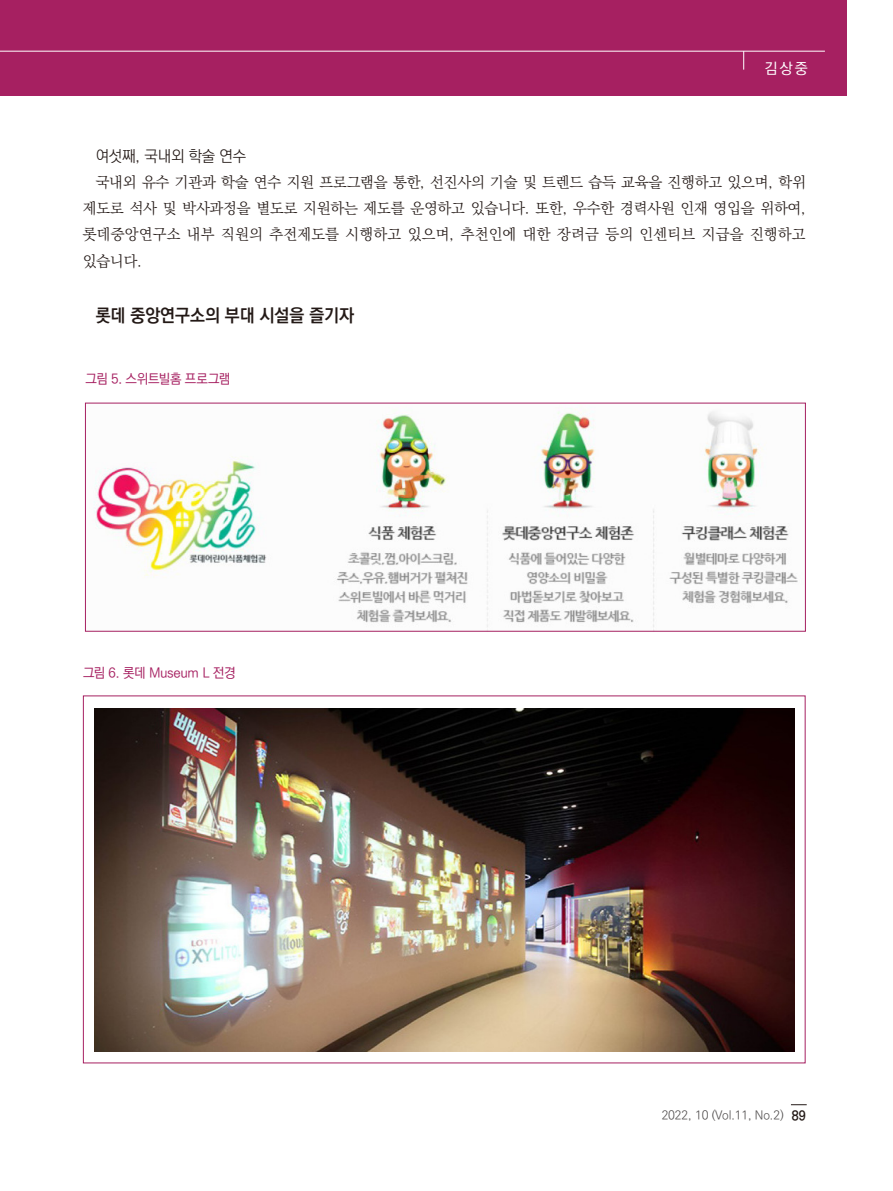
<style>
.page{position:relative;width:893px;height:1191px;background:#fff}
.page>*{position:absolute;margin:0;border:0;box-sizing:border-box;transform-origin:0 0}
.t1{font:700 18px "Ko Pub World Dotum";color:#231916;scale:.95 1}
.t2{font:300 15.75px "Ko Pub World Dotum";letter-spacing:-.01em;color:#231916}
.t3{font:300 15px/26.4px "Ko Pub World Batang";letter-spacing:.015em;color:#231916;text-align:justify}
.t4{font:500 15px "Ko Pub World Dotum";color:#fff}
.t5{font:500 13.5px "Ko Pub World Dotum";letter-spacing:-.03em;color:#a62061}
.t6{font:300 12px "Ko Pub World Dotum";letter-spacing:-.01em;color:#4d4a4a}
.s1{font-weight:700;font-size:13.5px;color:#231916}
</style>
<div class="page">
<svg style="left:791px;top:1104px;width:16px;height:1px"></svg>
<div style="left:0;top:0;width:846px;height:95px;background:#a62061"></div>
<hr style="left:0;top:51px;width:825px;height:1px;background:#fff">
<svg style="left:743px;top:51px;width:1px;height:19px"></svg>
<img style="left:94px;top:408px;width:704px;height:220px">
<img style="left:95px;top:708px;width:699px;height:343px">
<p class="t4" style="left:764px;top:57px;width:45px">김상중</p>
<p class="t2" style="left:96px;top:145px;width:152px">여섯째, 국내외 학술 연수</p>
<p class="t3" style="left:83px;top:169px;width:724px;text-indent:13px">국내외 유수 기관과 학술 연수 지원 프로그램을 통한, 선진사의 기술 및 트렌드 습득 교육을 진행하고 있으며, 학위 제도로 석사 및 박사과정을 별도로 지원하는 제도를 운영하고 있습니다. 또한, 우수한 경력사원 인재 영입을 위하여, 롯데중앙연구소 내부 직원의 추전제도를 시행하고 있으며, 추천인에 대한 장려금 등의 인센티브 지급을 진행하고 있습니다.</p>
<p class="t1" style="left:96px;top:302px;width:274px">롯데 중앙연구소의 부대 시설을 즐기자</p>
<p class="t5" style="left:86px;top:369px;width:146px">그림 5. 스위트빌홈 프로그램</p>
<p class="t5" style="left:83px;top:663px;width:154px">그림 6. 롯데 Museum L 전경</p>
<p class="t6" style="left:662px;top:1106px;width:145px">2022, 10 (Vol.11, No.2) <span class="s1">89</span></p>
</div>
